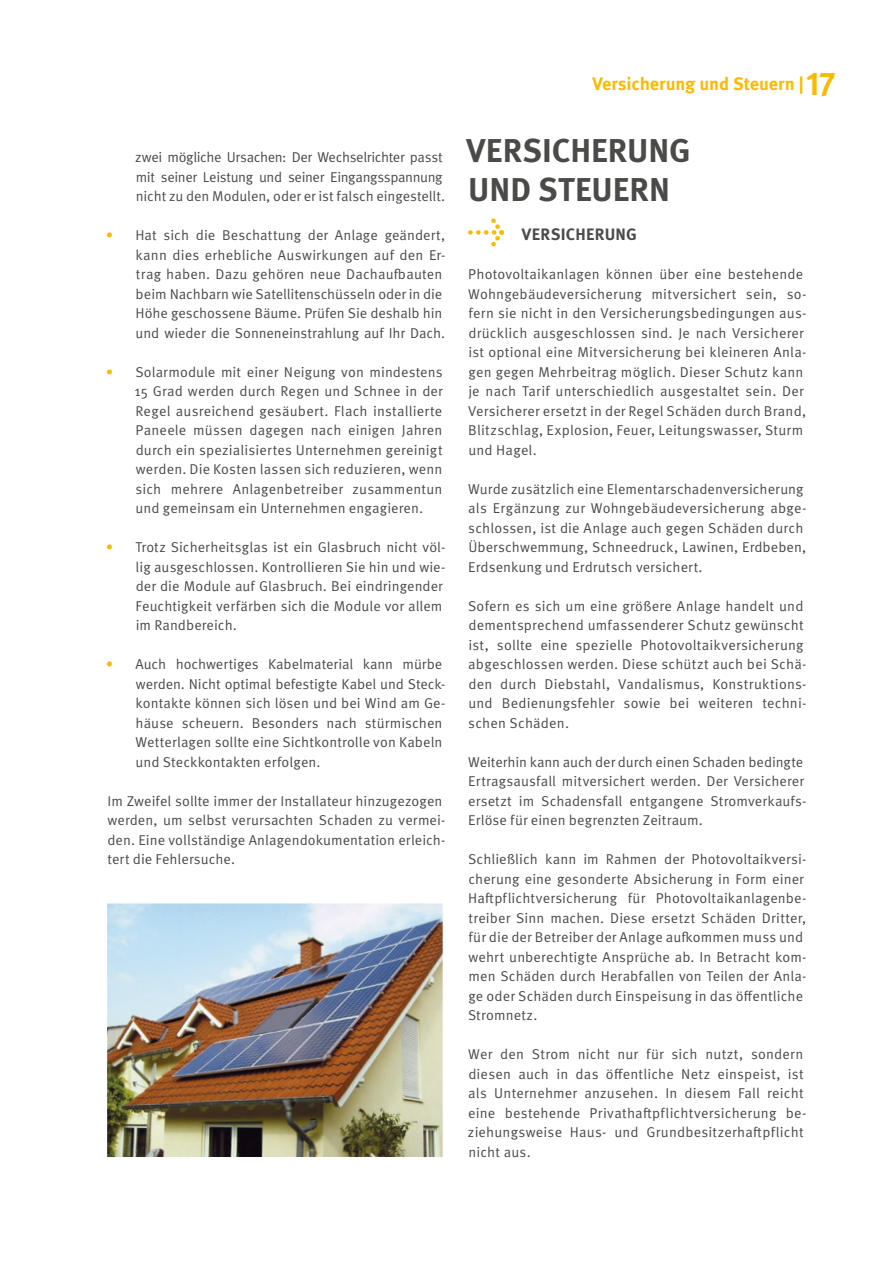
<style>
.page{position:relative;width:893px;height:1263px;background:#fff}
.page>*{position:absolute;margin:0;border:0;box-sizing:border-box;transform-origin:0 0}
.t1{font:700 33px/39px "Meta Pro";color:#4a4a49}
.t2{font:700 18px "Meta Pro";letter-spacing:-.005em;color:#fbba00}
.t3{font:700 16.5px "Meta Pro";letter-spacing:.015em;color:#4a4a49}
.t4{font:14.25px/19.5px "Meta Pro Norm";letter-spacing:.01em;color:#4a4a49}
.t5{font:14.25px/19.5px "Meta Pro Norm";letter-spacing:-.02em;color:#4a4a49}
.s1{color:#fbba00}
.s2{font-size:33px}
</style>
<div class="page">
<svg style="left:468px;top:218px;width:36px;height:28px"></svg>
<img style="left:107px;top:903px;width:336px;height:254px">
<p class="t5" style="left:135px;top:147px;width:311px">zwei mögliche Ursachen: Der Wechselrichter passt mit seiner Leistung und seiner Eingangsspannung nicht zu den Modulen, oder er ist falsch eingestellt.</p>
<p class="t4" style="left:136px;top:225px;width:311px;text-indent:-30px"><span class="s1">•</span> Hat sich die Beschattung der Anlage geändert, kann dies erhebliche Auswirkungen auf den Er&shy;trag haben. Dazu gehören neue Dachaufbauten beim Nachbarn wie Satellitenschüsseln oder in die Höhe geschossene Bäume. Prüfen Sie deshalb hin und wieder die Sonneneinstrahlung auf Ihr Dach.</p>
<p class="t4" style="left:135px;top:361px;width:310px;text-align:justify;text-indent:-29px"><span class="s1">•</span> Solarmodule mit einer Neigung von mindestens 15 Grad werden durch Regen und Schnee in der Regel ausreichend gesäubert. Flach installierte Paneele müssen dagegen nach einigen Jahren durch ein spezialisiertes Unternehmen gereinigt werden. Die Kosten lassen sich reduzieren, wenn sich mehrere Anlagenbetreiber zusammentun und gemeinsam ein Unternehmen engagieren.</p>
<p class="t4" style="left:136px;top:537px;width:311px;text-indent:-30px"><span class="s1">•</span> Trotz Sicherheitsglas ist ein Glasbruch nicht völ&shy;lig ausgeschlossen. Kontrollieren Sie hin und wie&shy;der die Module auf Glasbruch. Bei eindringender Feuchtigkeit verfärben sich die Module vor allem im Randbereich.</p>
<p class="t4" style="left:136px;top:654px;width:311px;text-indent:-30px"><span class="s1">•</span> Auch hochwertiges Kabelmaterial kann mürbe werden. Nicht optimal befestigte Kabel und Steck&shy;kontakte können sich lösen und bei Wind am Ge&shy;häuse scheuern. Besonders nach stürmischen Wetterlagen sollte eine Sichtkontrolle von Kabeln und Steckkontakten erfolgen.</p>
<p class="t4" style="left:107px;top:790px;width:340px">Im Zweifel sollte immer der Installateur hinzugezogen werden, um selbst verursachten Schaden zu vermei&shy;den. Eine vollständige Anlagendokumentation erleich&shy;tert die Fehlersuche.</p>
<p class="t2" style="left:592px;top:70px;width:245px">Versicherung und Steuern | <span class="s2">17</span></p>
<h1 class="t1" style="left:467px;top:129px;width:226px">VERSICHERUNG<br>UND STEUERN</h1>
<p class="t3" style="left:522px;top:222px;width:117px">VERSICHERUNG</p>
<p class="t4" style="left:468px;top:264px;width:340px">Photovoltaikanlagen können über eine bestehende Wohngebäudeversicherung mitversichert sein, so&shy;fern sie nicht in den Versicherungsbedingungen aus&shy;drücklich ausgeschlossen sind. Je nach Versicherer ist optional eine Mitversicherung bei kleineren Anla&shy;gen gegen Mehrbeitrag möglich. Dieser Schutz kann je nach Tarif unterschiedlich ausgestaltet sein. Der Versicherer ersetzt in der Regel Schäden durch Brand, Blitzschlag, Explosion, Feuer, Leitungswasser, Sturm und Hagel.</p>
<p class="t4" style="left:468px;top:478px;width:340px">Wurde zusätzlich eine Elementarschadenversicherung als Ergänzung zur Wohngebäudeversicherung abge&shy;schlossen, ist die Anlage auch gegen Schäden durch Überschwemmung, Schneedruck, Lawinen, Erdbeben, Erdsenkung und Erdrutsch versichert.</p>
<p class="t4" style="left:468px;top:595px;width:340px">Sofern es sich um eine größere Anlage handelt und dementsprechend umfassenderer Schutz gewünscht ist, sollte eine spezielle Photovoltaikversicherung abgeschlossen werden. Diese schützt auch bei Schä&shy;den durch Diebstahl, Vandalismus, Konstruktions&shy;und Bedienungsfehler sowie bei weiteren techni&shy;schen Schäden.</p>
<p class="t4" style="left:468px;top:751px;width:340px">Weiterhin kann auch der durch einen Schaden bedingte Ertragsausfall mitversichert werden. Der Versicherer ersetzt im Schadensfall entgangene Stromverkaufs-Erlöse für einen begrenzten Zeitraum.</p>
<p class="t4" style="left:468px;top:849px;width:340px">Schließlich kann im Rahmen der Photovoltaikversi&shy;cherung eine gesonderte Absicherung in Form einer Haftpflichtversicherung für Photovoltaikanlagenbe&shy;treiber Sinn machen. Diese ersetzt Schäden Dritter, für die der Betreiber der Anlage aufkommen muss und wehrt unberechtigte Ansprüche ab. In Betracht kom&shy;men Schäden durch Herabfallen von Teilen der Anla&shy;ge oder Schäden durch Einspeisung in das öffentliche Stromnetz.</p>
<p class="t4" style="left:468px;top:1044px;width:340px">Wer den Strom nicht nur für sich nutzt, sondern diesen auch in das öffentliche Netz einspeist, ist als Unternehmer anzusehen. In diesem Fall reicht eine bestehende Privathaftpflichtversicherung be&shy;ziehungsweise Haus- und Grundbesitzerhaftpflicht nicht aus.</p>
</div>
